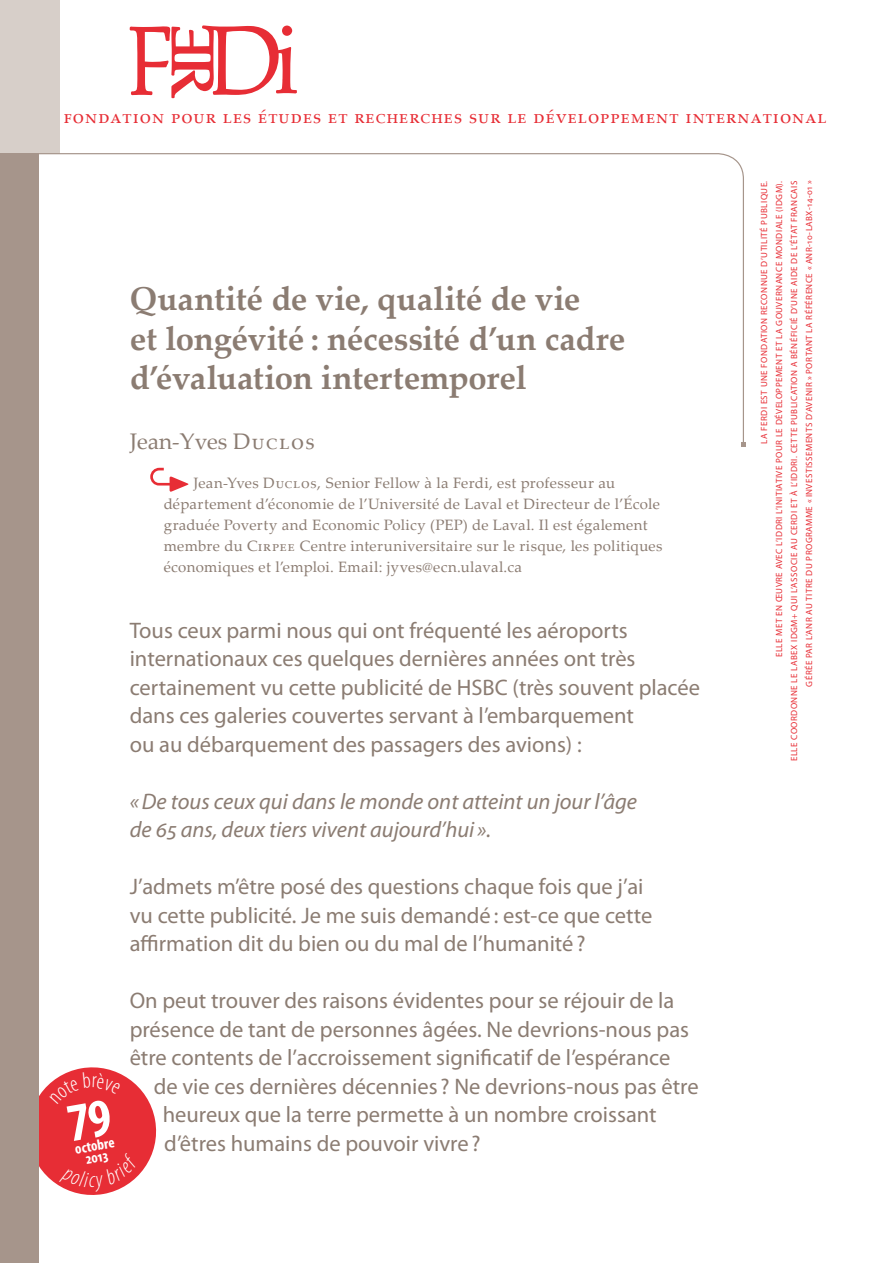
<style>
.page{position:relative;width:893px;height:1263px;background:#fff}
.page>*{position:absolute;margin:0;border:0;box-sizing:border-box;transform-origin:0 0}
.t1{font:700 33px/39px "Palatino Linotype";letter-spacing:-.005em;color:#8b7c72}
.t2{font:22.5px/28.5px "Myriad Pro";color:#8b7c72}
.t3{font:italic 22.5px/28.5px "Myriad Pro";color:#8b7c72}
.t4{font:22.5px "Palatino Linotype";color:#8b7c72}
.t5{font:19.5px "Palatino Linotype";letter-spacing:.05em;color:#e72d35}
.t6{font:15px/21px "Palatino Linotype";letter-spacing:.02em;color:#8b7c72}
.t7{font:700 condensed 15px/12px "Myriad Pro";color:#fff;text-align:center}
.t8{font:9px/15px "Myriad Pro";letter-spacing:.05em;color:#e72d35;text-align:right}
</style>
<div class="page">
<svg style="left:130px;top:25px;width:167px;height:73px"></svg>
<div style="left:0;top:0;width:60px;height:153px;background:#d7cfc9"></div>
<svg style="left:150px;top:468px;width:38px;height:24px"></svg>
<div style="left:0;top:153px;width:38px;height:1110px;background:#a6958b"></div>
<svg style="left:38px;top:153px;width:706px;height:293px"></svg>
<svg style="left:741px;top:442px;width:5px;height:5px"></svg>
<svg style="left:38px;top:1062px;width:119px;height:138px"></svg>
<p class="t5" style="left:64px;top:103px;width:764px">fondation pour les études et recherches sur le développement international</p>
<h1 class="t1" style="left:130px;top:279px;width:497px">Quantité de vie, qualité de vie<br>et longévité : nécessité d’un cadre d’évaluation intertemporel</h1>
<p class="t4" style="left:130px;top:425px;width:187px">Jean-Yves Duclos</p>
<p class="t6" style="left:164px;top:472px;width:500px;text-indent:30px">Jean-Yves Duclos, Senior Fellow à la Ferdi, est professeur au département d’économie de l’Université de Laval et Directeur de l’École graduée Poverty and Economic Policy (PEP) de Laval. Il est également membre du Cir pee Centre interuniversitaire sur le risque, les politiques économiques et l’emploi. Email: jyves@ecn.ulaval.ca</p>
<p class="t2" style="left:130px;top:616px;width:572px">Tous ceux parmi nous qui ont fréquenté les aéroports internationaux ces quelques dernières années ont très certainement vu cette publicité de HSBC (très souvent placée dans ces galeries couvertes servant à l’embarquement<br>ou au débarquement des passagers des avions) :</p>
<p class="t3" style="left:130px;top:787px;width:509px">«De tous ceux qui dans le monde ont atteint un jour l’âge de 65 ans, deux tiers vivent aujourd’hui ».</p>
<p class="t2" style="left:130px;top:872px;width:524px">J’admets m’être posé des questions chaque fois que j’ai vu cette publicité. Je me suis demandé: est-ce que cette affirmation dit du bien ou du mal de l’humanité?</p>
<p class="t7" style="left:74px;top:1143px;width:41px;rotate:-10deg">octobre<br>2013</p>
<p class="t2" style="left:130px;top:986px;width:546px">On peut trouver des raisons évidentes pour se réjouir de la</p>
<p class="t2" style="left:130px;top:1015px;width:561px">présence de tant de personnes âgées. Ne devrions-nous pas</p>
<p class="t2" style="left:130px;top:1043px;width:542px">être contents de l’accroissement significatif de l’espérance</p>
<p class="t2" style="left:154px;top:1072px;width:546px">de vie ces dernières décennies ? Ne devrions-nous pas être</p>
<p class="t2" style="left:163px;top:1100px;width:495px">heureux que la terre permette à un nombre croissant</p>
<p class="t2" style="left:164px;top:1129px;width:318px">d’êtres humains de pouvoir vivre?</p>
<p class="t8" style="left:756px;top:761px;width:582px;rotate:-90deg">LA FERDI EST UNE FONDATION RECONNUE D’UTILITÉ PUBLIQUE.<br>ELLE MET EN ŒUVRE AVEC L’IDDRI L’INITIATIVE POUR LE DÉVELOPPEMENT ET LA GOUVERNANCE MONDIALE (IDGM).<br>ELLE COORDONNE LE LABEX IDGM+ QUI L’ASSOCIE AU CERDI ET À L’IDDRI. CETTE PUBLICATION A BÉNÉFICIÉ D’UNE AIDE DE L’ÉTAT FRANCAIS GÉRÉE PAR L’ANR AU TITRE DU PROGRAMME « INVESTISSEMENTS D’AVENIR » PORTANT LA RÉFÉRENCE « ANR-10-LABX-14-01 »</p>
</div>
